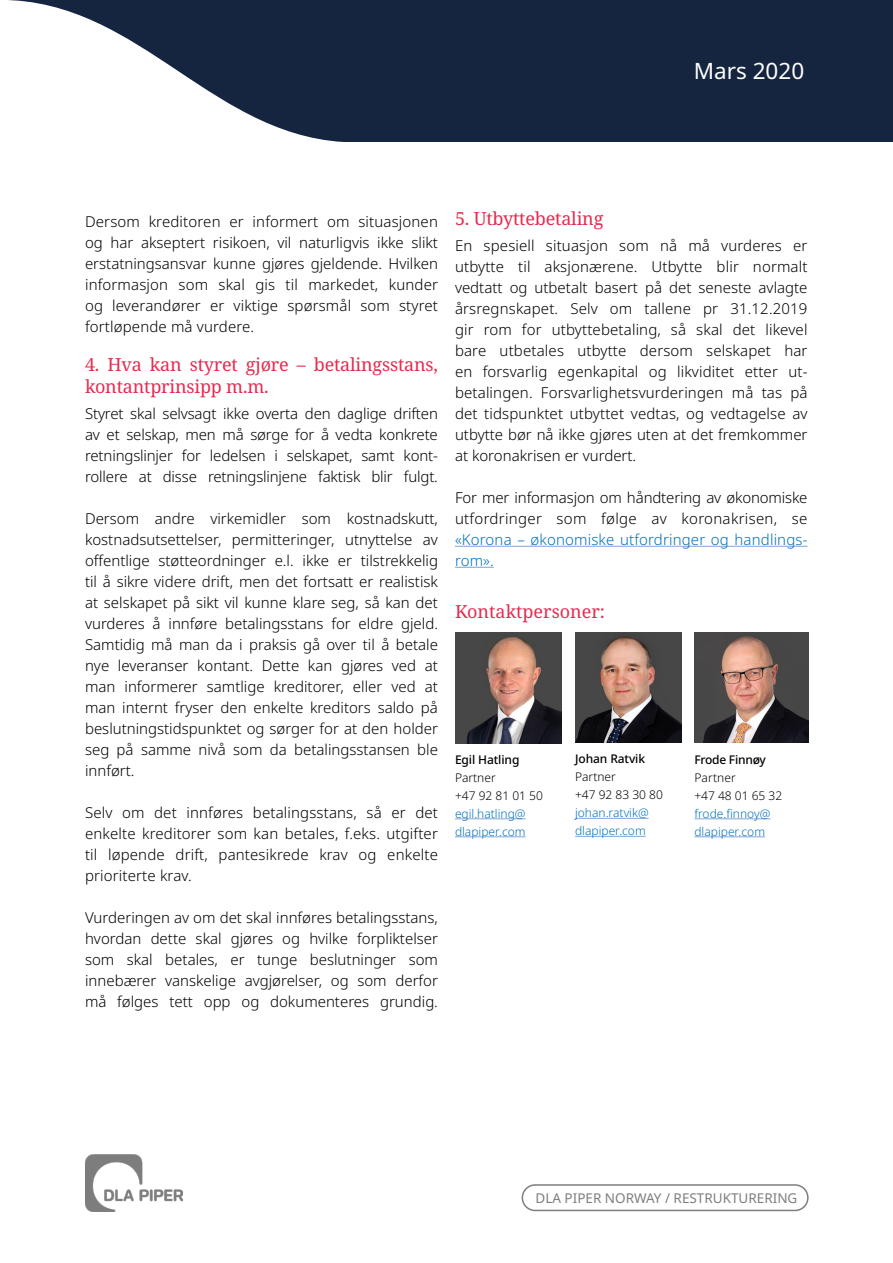
<style>
.page{position:relative;width:893px;height:1263px;background:#fff}
.page>*{position:absolute;margin:0;border:0;box-sizing:border-box;transform-origin:0 0}
.t1{font:22.5px "Noto Sans";color:#fff}
.t2{font:18px/22.5px "Noto Serif";letter-spacing:-.01em;color:#e72a4f}
.t3{font:300 15px/21px "Noto Sans";color:#000;text-align:justify}
.t4{font:300 15px/21px "Noto Sans";letter-spacing:.01em;color:#0071b9}
.t5{font:13.5px "Noto Sans";color:#7e7e7d}
.t6{font:300 12px/18px "Noto Sans";color:#0071b9}
.t7{font:300 12px/18px "Noto Sans";color:#000}
.t8{font:500 12px "Noto Sans";letter-spacing:-.01em;color:#000}
</style>
<div class="page">
<img style="left:85px;top:1154px;width:98px;height:57px">
<div style="left:0;top:0;width:893px;height:141px;background:#16253f"></div>
<svg style="left:0;top:0;width:357px;height:142px"></svg>
<img style="left:576px;top:632px;width:106px;height:110px">
<img style="left:455px;top:633px;width:107px;height:110px">
<img style="left:695px;top:633px;width:113px;height:110px">
<hr style="left:455px;top:818px;width:70px;height:1px;background:#81a4d7">
<hr style="left:455px;top:836px;width:71px;height:1px;background:#81a4d7">
<hr style="left:694px;top:818px;width:76px;height:1px;background:#81a4d7">
<hr style="left:694px;top:836px;width:71px;height:1px;background:#81a4d7">
<hr style="left:575px;top:818px;width:74px;height:1px;background:#81a4d7">
<hr style="left:575px;top:836px;width:71px;height:1px;background:#81a4d7">
<div style="left:522px;top:1184px;width:287px;height:27px;border:2px solid #7e7e7d;border-radius:13px"></div>
<hr style="left:455px;top:546px;width:352px;height:1px;background:#81a4d7">
<hr style="left:455px;top:567px;width:39px;height:1px;background:#81a4d7">
<h1 class="t1" style="left:694px;top:55px;width:112px">Mars 2020</h1>
<p class="t3" style="left:85px;top:211px;width:354px">Dersom kreditoren er informert om situasjonen og har akseptert risikoen, vil naturligvis ikke slikt erstatningsansvar kunne gjøres gjeldende. Hvilken informasjon som skal gis til markedet, kunder og leverandører er viktige spørsmål som styret fortløpende må vurdere.</p>
<p class="t2" style="left:85px;top:353px;width:354px">4. Hva kan styret gjøre – betalingsstans, kontantprinsipp m.m.</p>
<p class="t3" style="left:85px;top:403px;width:354px">Styret skal selvsagt ikke overta den daglige driften av et selskap, men må sørge for å vedta konkrete retningslinjer for ledelsen i selskapet, samt kont&shy;rollere at disse retningslinjene faktisk blir fulgt.</p>
<p class="t3" style="left:85px;top:508px;width:354px">Dersom andre virkemidler som kostnadskutt, kostnadsutsettelser, permitteringer, utnyttelse av offentlige støtteordninger e.l. ikke er tilstrekkelig til å sikre videre drift, men det fortsatt er realistisk at selskapet på sikt vil kunne klare seg, så kan det vurderes å innføre betalingsstans for eldre gjeld.<br>Samtidig må man da i praksis gå over til å betale nye leveranser kontant. Dette kan gjøres ved at man informerer samtlige kreditorer, eller ved at man internt fryser den enkelte kreditors saldo på beslutningstidspunktet og sørger for at den holder seg på samme nivå som da betalingsstansen ble innført.</p>
<p class="t3" style="left:85px;top:802px;width:354px">Selv om det innføres betalingsstans, så er det enkelte kreditorer som kan betales, f.eks. utgifter til løpende drift, pantesikrede krav og enkelte prioriterte krav.</p>
<p class="t3" style="left:85px;top:907px;width:354px">Vurderingen av om det skal innføres betalingsstans, hvordan dette skal gjøres og hvilke forpliktelser som skal betales, er tunge beslutninger som innebærer vanskelige avgjørelser, og som derfor må følges tett opp og dokumenteres grundig.</p>
<p class="t2" style="left:455px;top:208px;width:150px">5. Utbyttebetaling</p>
<p class="t3" style="left:455px;top:235px;width:354px">En spesiell situasjon som nå må vurderes er utbytte til aksjonærene. Utbytte blir normalt vedtatt og utbetalt basert på det seneste avlagte årsregnskapet. Selv om tallene pr 31.12.2019 gir rom for utbyttebetaling, så skal det likevel bare utbetales utbytte dersom selskapet har en forsvarlig egenkapital og likviditet etter ut&shy;betalingen. Forsvarlighetsvurderingen må tas på det tidspunktet utbyttet vedtas, og vedtagelse av utbytte bør nå ikke gjøres uten at det fremkommer at koronakrisen er vurdert.</p>
<p class="t3" style="left:455px;top:487px;width:354px">For mer informasjon om håndtering av økonomiske utfordringer som følge av koronakrisen, se</p>
<p class="t4" style="left:455px;top:529px;width:354px">«Korona – økonomiske utfordringer og handlings&shy;rom».</p>
<p class="t2" style="left:455px;top:600px;width:152px">Kontaktpersoner:</p>
<p class="t8" style="left:455px;top:751px;width:66px">Egil Hatling</p>
<p class="t7" style="left:455px;top:768px;width:89px">Partner<br>+47 92 81 01 50</p>
<p class="t6" style="left:455px;top:804px;width:72px">egil.hatling@ dlapiper.com</p>
<p class="t8" style="left:575px;top:750px;width:71px">Johan Ratvik</p>
<p class="t7" style="left:575px;top:768px;width:89px">Partner<br>+47 92 83 30 80</p>
<p class="t6" style="left:575px;top:804px;width:75px">johan.ratvik@ dlapiper.com</p>
<p class="t8" style="left:694px;top:751px;width:73px">Frode Finnøy</p>
<p class="t7" style="left:694px;top:768px;width:89px">Partner<br>+47 48 01 65 32</p>
<p class="t6" style="left:694px;top:804px;width:77px">frode.finnoy@ dlapiper.com</p>
<p class="t5" style="left:535px;top:1189px;width:263px">DLA PIPER NORWAY / RESTRUKTURERING</p>
</div>
